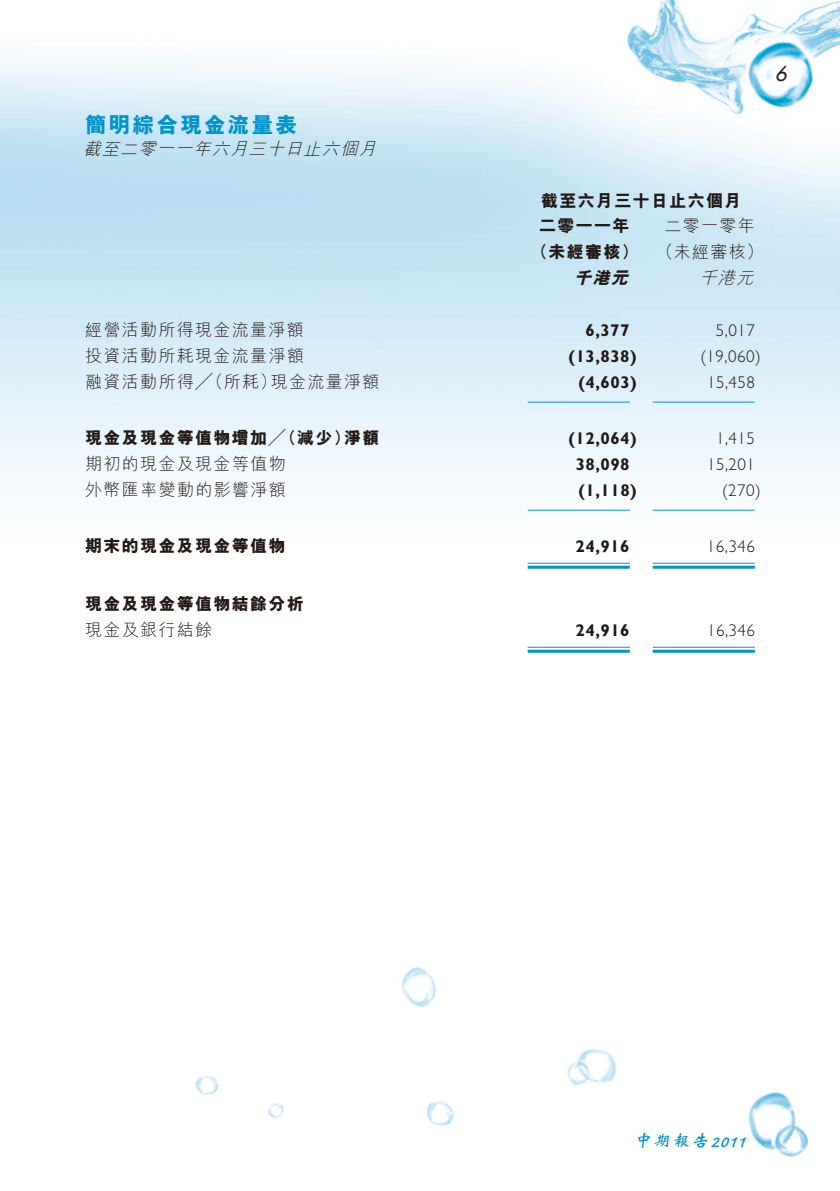
<style>
.page{position:relative;width:840px;height:1191px;background:#fff}
.page>*{position:absolute;margin:0;border:0;box-sizing:border-box;transform-origin:0 0}
.t1{font:800 22px "M Hei HK";letter-spacing:.08em;color:#0094cc}
.t2{font:600 21px "Caflisch Script Pro";color:#0094cc}
.t3{font:italic 500 20px "Futura Std";color:#231916}
.t4{font:300 17px "M Hei HK";letter-spacing:.08em;color:#231916}
.t5{font:800 17px "M Hei HK";letter-spacing:.08em;color:#231916}
.t6{font:700 17px "Gill Sans Std";letter-spacing:.03em;color:#231916}
.t7{font:300 17px "Gill Sans Std";letter-spacing:.03em;color:#231916}
.t8{font:italic 300 17px "M Hei HK";color:#231916}
.t9{font:700 17px "M Bei HK";color:#0094cc}
.t10{font:italic 800 17px "M Hei HK";color:#231916}
.s1{font-weight:300}
</style>
<div class="page">
<img style="left:1px;top:0;width:838px;height:1157px">
<img style="left:0;top:0;width:1px;height:1191px">
<hr style="left:527px;top:401px;width:102px;height:1px;background:#0094cc">
<hr style="left:652px;top:401px;width:102px;height:1px;background:#0094cc">
<hr style="left:527px;top:509px;width:102px;height:1px;background:#0094cc">
<hr style="left:652px;top:509px;width:102px;height:1px;background:#0094cc">
<hr style="left:527px;top:563px;width:102px;height:1px;background:#0094cc">
<hr style="left:527px;top:566px;width:102px;height:3px;background:#0094cc">
<hr style="left:652px;top:563px;width:102px;height:1px;background:#0094cc">
<hr style="left:652px;top:566px;width:102px;height:3px;background:#0094cc">
<hr style="left:527px;top:647px;width:102px;height:1px;background:#0094cc">
<hr style="left:527px;top:650px;width:102px;height:3px;background:#0094cc">
<hr style="left:652px;top:647px;width:102px;height:1px;background:#0094cc">
<hr style="left:652px;top:650px;width:102px;height:3px;background:#0094cc">
<p class="t3" style="left:774px;top:61px;width:13px">6</p>
<p class="t1" style="left:85px;top:110px;width:213px">簡明綜合現金流量表</p>
<p class="t8" style="left:83px;top:136px;width:299px">截至二零一一年六月三十日止六個月</p>
<p class="t5" style="left:541px;top:189px;width:202px">截至六月三十日止六個月</p>
<p class="t4" style="left:664px;top:213px;width:92px">二零一零年</p>
<p class="t5" style="left:539px;top:214px;width:92px">二零一一年</p>
<p class="t5" style="left:530px;top:240px;width:234px">（未經審核） <span class="s1">（未經審核(</span></p>
<p class="t8" style="left:699px;top:265px;width:61px">千港元</p>
<p class="t10" style="left:573px;top:266px;width:61px">千港元</p>
<p class="t4" style="left:85px;top:317px;width:220px">經營活動所得現金流量淨額</p>
<p class="t6" style="left:585px;top:320px;width:46px">6,377</p>
<p class="t7" style="left:715px;top:320px;width:40px">5,017</p>
<p class="t4" style="left:85px;top:343px;width:220px">投資活動所耗現金流量淨額</p>
<p class="t6" style="left:568px;top:346px;width:69px">)13,838(</p>
<p class="t7" style="left:700px;top:346px;width:62px">)19,060(</p>
<p class="t4" style="left:85px;top:369px;width:193px">融資活動所得╱（所耗）</p>
<p class="t4" style="left:271px;top:369px;width:110px">現金流量淨額</p>
<p class="t6" style="left:578px;top:372px;width:60px">)4,603(</p>
<p class="t7" style="left:706px;top:372px;width:49px">15,458</p>
<p class="t5" style="left:85px;top:426px;width:266px">現金及現金等值物增加╱（減少）</p>
<p class="t5" style="left:344px;top:426px;width:37px">淨額</p>
<p class="t6" style="left:568px;top:428px;width:69px">)12,064(</p>
<p class="t7" style="left:715px;top:428px;width:40px">1,415</p>
<p class="t4" style="left:85px;top:451px;width:202px">期初的現金及現金等值物</p>
<p class="t6" style="left:575px;top:454px;width:55px">38,098</p>
<p class="t7" style="left:706px;top:454px;width:49px">15,201</p>
<p class="t4" style="left:85px;top:477px;width:202px">外幣匯率變動的影響淨額</p>
<p class="t6" style="left:578px;top:480px;width:60px">)1,118(</p>
<p class="t7" style="left:721px;top:480px;width:40px">)270(</p>
<p class="t5" style="left:85px;top:534px;width:202px">期末的現金及現金等值物</p>
<p class="t6" style="left:575px;top:536px;width:55px">24,916</p>
<p class="t7" style="left:706px;top:536px;width:49px">16,346</p>
<p class="t5" style="left:85px;top:592px;width:220px">現金及現金等值物結餘分析</p>
<p class="t4" style="left:85px;top:617px;width:128px">現金及銀行結餘</p>
<p class="t6" style="left:575px;top:620px;width:55px">24,916</p>
<p class="t7" style="left:706px;top:620px;width:49px">16,346</p>
<p class="t9" style="left:633px;top:1129px;width:79px">中期報告</p>
<p class="t2" style="left:710px;top:1131px;width:36px">2011</p>
</div>
